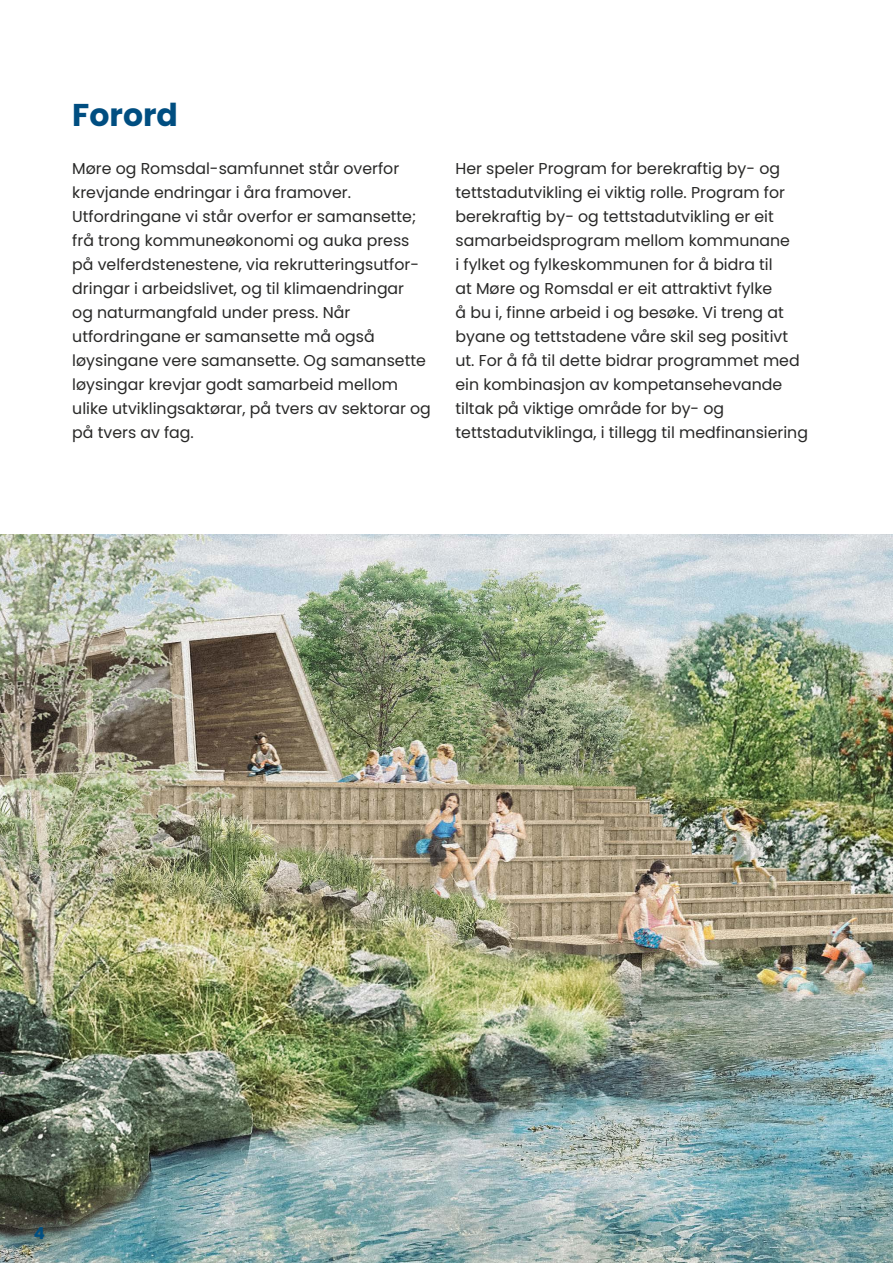
<style>
.page{position:relative;width:893px;height:1263px;background:#fff}
.page>*{position:absolute;margin:0;border:0;box-sizing:border-box;transform-origin:0 0}
.H2_-_hoved_kapittelo{font:700 31.5px "Poppins";color:#004e81}
.t1{font:700 16.5px "Poppins";color:#004e81}
.P_-_brødtekst{font:15.75px/24px "Poppins";color:#282827}
</style>
<div class="page">
<img style="left:0;top:534px;width:893px;height:729px">
<h2 class="H2_-_hoved_kapittelo" style="left:72px;top:97px;width:107px">Forord</h2>
<p class="P_-_brødtekst" style="left:72px;top:157px;width:360px">Møre og Romsdal-samfunnet står overfor krevjande endringar i åra framover.<br>Utfordringane vi står overfor er samansette; frå trong kommuneøkonomi og auka press på velferdstenestene, via rekrutteringsutfor&shy;dringar i arbeidslivet, og til klimaendringar<br>og naturmangfald under press. Når utfordringane er samansette må også løysingane vere samansette. Og samansette løysingar krevjar godt samarbeid mellom ulike utviklingsaktørar, på tvers av sektorar og på tvers av fag.</p>
<p class="P_-_brødtekst" style="left:455px;top:157px;width:354px">Her speler Program for berekraftig by- og tettstadutvikling ei viktig rolle. Program for berekraftig by- og tettstadutvikling er eit samarbeidsprogram mellom kommunane<br>i fylket og fylkeskommunen for å bidra til<br>at Møre og Romsdal er eit attraktivt fylke<br>å bu i, finne arbeid i og besøke. Vi treng at byane og tettstadene våre skil seg positivt ut. For å få til dette bidrar programmet med ein kombinasjon av kompetansehevande tiltak på viktige område for by- og tettstadutviklinga, i tillegg til medfinansiering</p>
<p class="t1" style="left:34px;top:1223px;width:13px">4</p>
</div>
